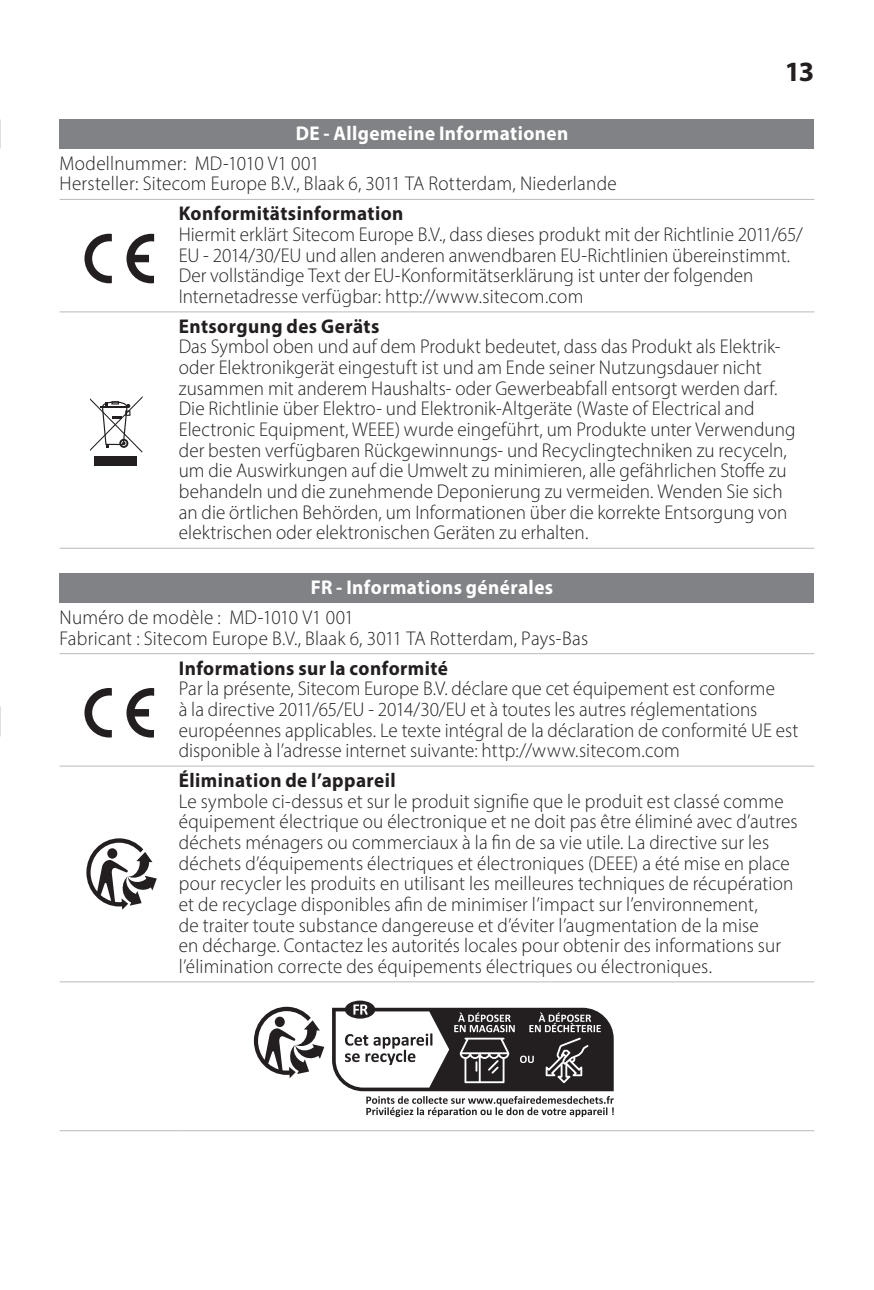
<style>
.page{position:relative;width:874px;height:1290px;background:#fff}
.page>*{position:absolute;margin:0;border:0;box-sizing:border-box;transform-origin:0 0}
.t1{font:700 28px "Myriad Pro";color:#231f20}
.t2{font:300 19.95px/20.7px "Myriad Pro";letter-spacing:.005em;color:#231f20;scale:.96 1}
.t3{font:700 19.95px "Myriad Pro";letter-spacing:.02em;color:#231f20;scale:.96 1}
.t4{font:700 19.95px "Myriad Pro";letter-spacing:.02em;color:#fff;scale:.96 1}
.t5{font:italic condensed 16.45px "Myriad Pro";letter-spacing:.015em;color:#231f20}
</style>
<div class="page">
<div style="left:60px;top:119px;width:754px;height:30px;background:#808285"></div>
<hr style="left:60px;top:548px;width:119px;height:1px;background:#bcbdc0">
<hr style="left:179px;top:548px;width:635px;height:1px;background:#bcbdc0">
<hr style="left:60px;top:311px;width:119px;height:1px;background:#bcbdc0">
<hr style="left:179px;top:311px;width:635px;height:1px;background:#bcbdc0">
<hr style="left:60px;top:199px;width:119px;height:1px;background:#bcbdc0">
<hr style="left:179px;top:199px;width:635px;height:1px;background:#bcbdc0">
<svg style="left:126px;top:234px;width:28px;height:49px"></svg>
<svg style="left:84px;top:234px;width:28px;height:49px"></svg>
<svg style="left:90px;top:397px;width:52px;height:55px"></svg>
<div style="left:94px;top:456px;width:43px;height:9px;background:#231f20"></div>
<div style="left:60px;top:573px;width:754px;height:30px;background:#808285"></div>
<hr style="left:60px;top:981px;width:119px;height:1px;background:#bcbdc0">
<hr style="left:179px;top:981px;width:635px;height:1px;background:#bcbdc0">
<hr style="left:60px;top:1130px;width:119px;height:1px;background:#bcbdc0">
<hr style="left:179px;top:1130px;width:635px;height:1px;background:#bcbdc0">
<hr style="left:60px;top:765px;width:119px;height:2px;background:#bcbdc0">
<hr style="left:179px;top:765px;width:635px;height:2px;background:#bcbdc0">
<hr style="left:60px;top:653px;width:119px;height:1px;background:#bcbdc0">
<hr style="left:179px;top:653px;width:635px;height:1px;background:#bcbdc0">
<svg style="left:126px;top:688px;width:28px;height:49px"></svg>
<svg style="left:84px;top:688px;width:28px;height:49px"></svg>
<svg style="left:86px;top:838px;width:71px;height:72px"></svg>
<svg style="left:254px;top:1007px;width:70px;height:71px"></svg>
<svg style="left:345px;top:1000px;width:30px;height:18px"></svg>
<svg style="left:332px;top:1004px;width:281px;height:113px"></svg>
<h1 class="t1" style="left:784px;top:53px;width:31px">13</h1>
<p class="t4" style="left:295px;top:120px;width:285px">DE - Allgemeine Informationen</p>
<p class="t2" style="left:60px;top:153px;width:581px">Modellnummer: MD-1010 V1 001<br>Hersteller: Sitecom Europe B.V., Blaak 6, 3011 TA Rotterdam, Niederlande</p>
<p class="t3" style="left:179px;top:201px;width:235px">Konformitätsinformation</p>
<p class="t2" style="left:179px;top:224px;width:651px">Hiermit erklärt Sitecom Europe B.V., dass dieses produkt mit der Richtlinie 2011/65/ EU - 2014/30/EU und allen anderen anwendbaren EU-Richtlinien übereinstimmt.<br>Der vollständige Text der EU-Konformitätserklärung ist unter der folgenden Internetadresse verfügbar: http://www.sitecom.com</p>
<p class="t3" style="left:179px;top:313px;width:210px">Entsorgung des Geräts</p>
<p class="t2" style="left:179px;top:336px;width:643px">Das Symbol oben und auf dem Produkt bedeutet, dass das Produkt als Elektrik&shy;oder Elektronikgerät eingestuft ist und am Ende seiner Nutzungsdauer nicht zusammen mit anderem Haushalts- oder Gewerbeabfall entsorgt werden darf.<br>Die Richtlinie über Elektro- und Elektronik-Altgeräte (Waste of Electrical and Electronic Equipment, WEEE) wurde eingeführt, um Produkte unter Verwendung der besten verfügbaren Rückgewinnungs- und Recyclingtechniken zu recyceln, um die Auswirkungen auf die Umwelt zu minimieren, alle gefährlichen Stoffe zu behandeln und die zunehmende Deponierung zu vermeiden. Wenden Sie sich an die örtlichen Behörden, um Informationen über die korrekte Entsorgung von elektrischen oder elektronischen Geräten zu erhalten.</p>
<p class="t4" style="left:310px;top:574px;width:254px">FR - Informations générales</p>
<p class="t2" style="left:60px;top:607px;width:552px">Numéro de modèle : MD-1010 V1 001<br>Fabricant : Sitecom Europe B.V., Blaak 6, 3011 TA Rotterdam, Pays-Bas</p>
<p class="t3" style="left:179px;top:655px;width:282px">Informations sur la conformité</p>
<p class="t2" style="left:179px;top:678px;width:646px">Par la présente, Sitecom Europe B.V. déclare que cet équipement est conforme<br>à la directive 2011/65/EU - 2014/30/EU et à toutes les autres réglementations européennes applicables. Le texte intégral de la déclaration de conformité UE est disponible à l’adresse internet suivante: http://www.sitecom.com</p>
<p class="t5" style="left:271px;top:766px;width:177px">Séparez les éléments avant de trier</p>
<p class="t3" style="left:179px;top:767px;width:227px">Élimination de l’appareil</p>
<p class="t2" style="left:179px;top:790px;width:646px">Le symbole ci-dessus et sur le produit signifie que le produit est classé comme équipement électrique ou électronique et ne doit pas être éliminé avec d’autres déchets ménagers ou commerciaux à la fin de sa vie utile. La directive sur les déchets d’équipements électriques et électroniques (DEEE) a été mise en place pour recycler les produits en utilisant les meilleures techniques de récupération et de recyclage disponibles afin de minimiser l’impact sur l’environnement,<br>de traiter toute substance dangereuse et d’éviter l’augmentation de la mise<br>en décharge. Contactez les autorités locales pour obtenir des informations sur l’élimination correcte des équipements électriques ou électroniques.</p>
<p class="t5" style="left:439px;top:934px;width:177px">Séparez les éléments avant de trier</p>
</div>
